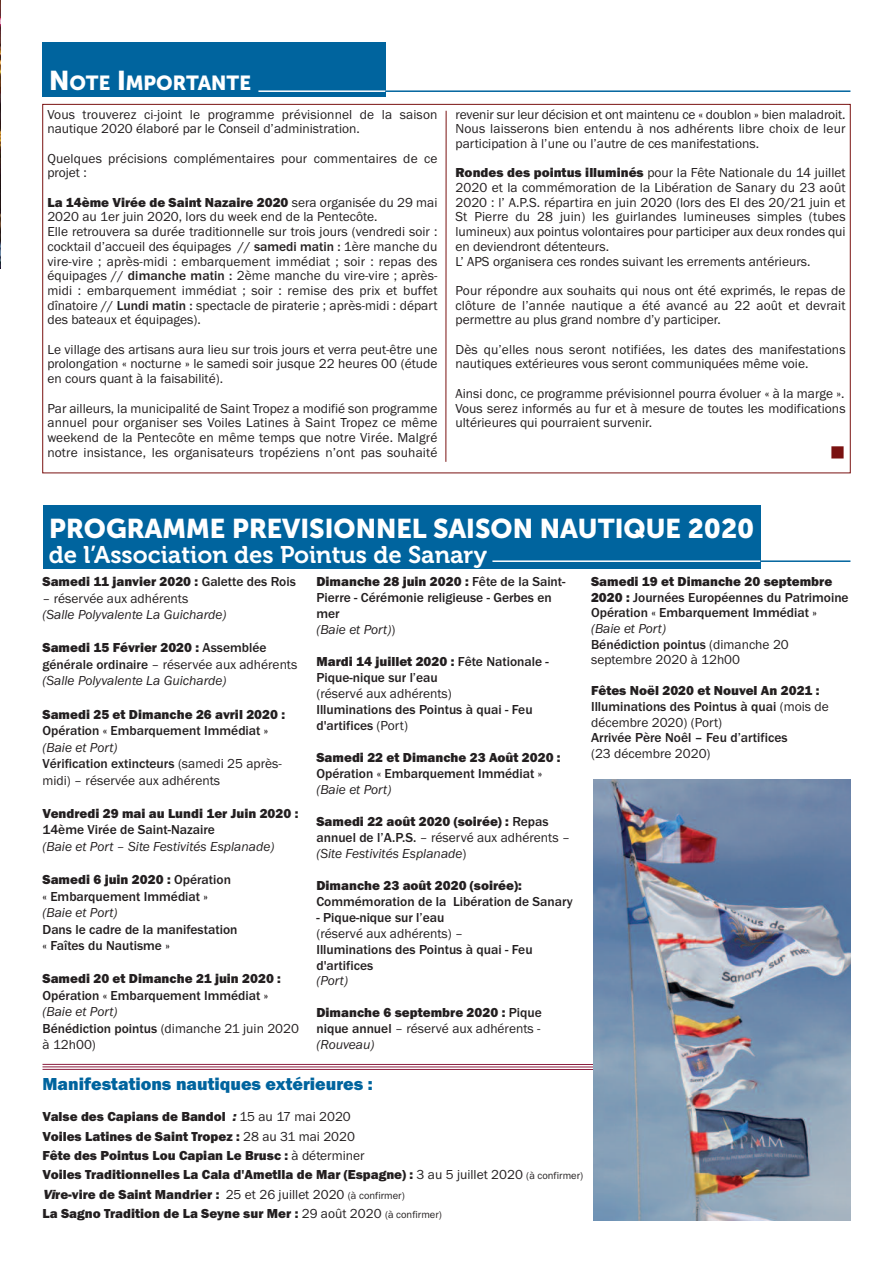
<style>
.page{position:relative;width:893px;height:1263px;background:#fff}
.page>*{position:absolute;margin:0;border:0;box-sizing:border-box;transform-origin:0 0}
.t1{font:27px "Museo Sans Cyrl 900";color:#fff}
.t2{font:24px "Museo 700";color:#fff}
.t3{font:21px "Wingdings";color:#7a1211}
.t4{font:20.25px "Museo Sans Cyrl 900";color:#fff}
.t5{font:800 18px "Franklin Gothic";color:#00649e}
.t6{font:13.5px/14.7px "Franklin Gothic";color:#231f20}
.t7{font:800 13.5px/19.4px "Franklin Gothic";color:#231f20}
.t8{font:500 13.5px/15.9px "Franklin Gothic";color:#231f20}
.t9{font:italic 13.5px/16.5px "Franklin Gothic";color:#231f20}
.s1{font-size:27px}
.s2{font-weight:800}
.s3{font-weight:500}
.s4{font-style:italic}
.s5{font-weight:400}
.s6{font-weight:400;font-style:italic}
.s7{font-weight:800;font-style:normal}
.s8{font-weight:500;font-style:normal}
.s9{font-style:normal}
.s10{font-family:"Franklin Gothic Black S Si";font-style:italic}
.s11{font-weight:400;font-size:10.5px}
</style>
<div class="page">
<img style="left:0;top:0;width:1px;height:170px">
<img style="left:0;top:170px;width:1px;height:99px">
<div style="left:43px;top:43px;width:343px;height:54px;background:#00649e"></div>
<hr style="left:258px;top:90px;width:135px;height:2px;background:#fff">
<hr style="left:385px;top:90px;width:465px;height:2px;background:#00649e">
<div style="left:43px;top:505px;width:717px;height:64px;background:#00649e"></div>
<hr style="left:492px;top:560px;width:268px;height:2px;background:#fff">
<hr style="left:760px;top:560px;width:90px;height:2px;background:#00649e">
<hr style="left:446px;top:111px;width:1px;height:351px;background:#7a1211">
<hr style="left:43px;top:1064px;width:775px;height:1px;background:#8c1f40">
<hr style="left:43px;top:1066px;width:775px;height:1px;background:#8c1f40">
<hr style="left:43px;top:1069px;width:775px;height:1px;background:#8c1f40">
<img style="left:593px;top:779px;width:257px;height:441px">
<h3 class="t4" style="left:49px;top:76px;width:203px"><span class="s1">N</span>OTE <span class="s1">I</span>MPORTANTE</h3>
<p class="t6" style="left:47px;top:106px;width:392px">Vous trouverez ci-joint le programme prévisionnel de la saison nautique 2020 élaboré par le Conseil d’administration.</p>
<p class="t6" style="left:47px;top:151px;width:392px">Quelques précisions complémentaires pour commentaires de ce projet :</p>
<p class="t6" style="left:47px;top:195px;width:392px"><span class="s2">La 14ème Virée de Saint Nazaire 2020</span> sera organisée du 29 mai 2020 au 1er juin 2020, lors du week end de la Pentecôte.<br>Elle retrouvera sa durée traditionnelle sur trois jours (vendredi soir : cocktail d’accueil des équipages <span class="s3">// samedi matin :</span> 1ère manche du vire-vire ; après-midi : embarquement immédiat ; soir : repas des équipages // <span class="s3">dimanche matin :</span> 2ème manche du vire-vire ; après&shy;midi : embarquement immédiat ; soir : remise des prix et buffet dînatoire // <span class="s3">Lundi matin :</span> spectacle de piraterie ; après-midi : départ des bateaux et équipages).</p>
<p class="t6" style="left:47px;top:342px;width:392px;text-align:justify">Le village des artisans aura lieu sur trois jours et verra peut-être une prolongation « nocturne » le samedi soir jusque 22 heures 00 (étude en cours quant à la faisabilité).</p>
<p class="t6" style="left:47px;top:400px;width:392px;text-align:justify">Par ailleurs, la municipalité de Saint Tropez a modifié son programme annuel pour organiser ses Voiles Latines à Saint Tropez ce même weekend de la Pentecôte en même temps que notre Virée. Malgré notre insistance, les organisateurs tropéziens n’ont pas souhaité</p>
<p class="t6" style="left:455px;top:106px;width:392px;text-align:justify">revenir sur leur décision et ont maintenu ce « doublon » bien maladroit.<br>Nous laisserons bien entendu à nos adhérents libre choix de leur participation à l’une ou l’autre de ces manifestations.</p>
<p class="t6" style="left:455px;top:165px;width:392px"><span class="s2">Rondes des pointus illuminés</span> pour la Fête Nationale du 14 juillet 2020 et la commémoration de la Libération de Sanary du 23 août 2020 : l’ A.P.S. répartira en juin 2020 (lors des EI des 20/21 juin et St Pierre du 28 juin) les guirlandes lumineuses simples (tubes lumineux) aux pointus volontaires pour participer aux deux rondes qui en deviendront détenteurs.<br>L’ APS organisera ces rondes suivant les errements antérieurs.</p>
<p class="t6" style="left:455px;top:283px;width:392px;text-align:justify">Pour répondre aux souhaits qui nous ont été exprimés, le repas de clôture de l’année nautique a été avancé au 22 août et devrait permettre au plus grand nombre d’y participer.</p>
<p class="t6" style="left:455px;top:342px;width:392px">Dès qu’elles nous seront notifiées, les dates des manifestations nautiques extérieures vous seront communiquées même voie.</p>
<p class="t6" style="left:455px;top:386px;width:392px;text-align:justify">Ainsi donc, ce programme prévisionnel pourra évoluer « à la marge ».<br>Vous serez informés au fur et à mesure de toutes les modifications ultérieures qui pourraient survenir.</p>
<h3 class="t3" style="left:830px;top:440px;width:17px">■</h3>
<h1 class="t1" style="left:49px;top:519px;width:707px">PROGRAMME PREVISIONNEL SAISON NAUTIQUE 2020</h1>
<h2 class="t2" style="left:49px;top:546px;width:440px">de l’Association des Pointus de Sanary</h2>
<p class="t8" style="left:591px;top:574px;width:259px"><span class="s2">Samedi 19 et Dimanche 20 septembre<br>2020 :</span> Journées Européennes du Patrimoine<br>Opération « Embarquement Immédiat »</p>
<p class="t6" style="left:591px;top:620px;width:199px;line-height:15.6px"><span class="s4">(Baie et Port)<br></span><span class="s3">Bénédiction pointus</span> (dimanche 20 septembre 2020 à 12h00</p>
<p class="t7" style="left:591px;top:683px;width:239px;line-height:15.6px">Fêtes Noël 2020 et Nouvel An 2021 :<br><span class="s3">Illuminations des Pointus à quai</span> <span class="s5">(mois de décembre 2020) (Port)</span></p>
<p class="t8" style="left:591px;top:730px;width:198px">Arrivée Père Noêl – Feu d’artifices</p>
<p class="t6" style="left:591px;top:746px;width:121px">(23 décembre 2020)</p>
<p class="t8" style="left:316px;top:574px;width:251px"><span class="s2">Dimanche 28 juin 2020 :</span> Fête de la Saint-<br>Pierre - Cérémonie religieuse - Gerbes en mer<br><span class="s6">(Baie et Port)</span><span class="s5">)</span></p>
<p class="t8" style="left:316px;top:653px;width:234px"><span class="s2">Mardi 14 juillet 2020 :</span> Fête Nationale -<br>Pique-nique sur l’eau</p>
<p class="t6" style="left:316px;top:686px;width:137px">(réservé aux adhérents)</p>
<p class="t8" style="left:316px;top:701px;width:218px">Illuminations des Pointus à quai - Feu d'artifices <span class="s5">(Port)</span></p>
<p class="t7" style="left:316px;top:747px;width:246px">Samedi 22 et Dimanche 23 Août 2020 :</p>
<p class="t8" style="left:316px;top:765px;width:227px">Opération « Embarquement Immédiat »</p>
<p class="t9" style="left:316px;top:781px;width:76px">(Baie et Port)</p>
<p class="t7" style="left:316px;top:813px;width:255px;line-height:15.9px">Samedi 22 août 2020 (soirée) : <span class="s3">Repas annuel de l’A.P.S.</span> <span class="s5">– réservé aux adhérents – </span><span class="s6">(Site Festivités Esplanade</span><span class="s5">)</span></p>
<p class="t7" style="left:316px;top:875px;width:207px">Dimanche 23 août 2020 (soirée):</p>
<p class="t8" style="left:316px;top:893px;width:258px">Commémoration de la Libération de Sanary</p>
<p class="t8" style="left:316px;top:909px;width:130px">- Pique-nique sur l’eau</p>
<p class="t6" style="left:316px;top:925px;width:148px">(réservé aux adhérents) –</p>
<p class="t8" style="left:316px;top:941px;width:218px">Illuminations des Pointus à quai - Feu d'artifices</p>
<p class="t9" style="left:316px;top:972px;width:33px">(Port)</p>
<p class="t7" style="left:316px;top:1005px;width:227px;line-height:15.9px;text-align:justify">Dimanche 6 septembre 2020 : <span class="s3">Pique nique annuel</span> <span class="s5">– réservé aux adhérents - </span><span class="s6">(Rouveau)</span></p>
<p class="t7" style="left:43px;top:572px;width:255px">Samedi 11 janvier 2020 : <span class="s3">Galette des Rois</span></p>
<p class="t6" style="left:43px;top:591px;width:147px">– réservée aux adhérents</p>
<p class="t9" style="left:43px;top:606px;width:185px">(Salle Polyvalente La Guicharde)</p>
<p class="t9" style="left:43px;top:639px;width:256px"><span class="s7">Samedi 15 Février 2020 :</span> <span class="s8">Assemblée générale ordinaire</span> <span class="s9">– réservée aux adhérents </span>(Salle Polyvalente La Guicharde)</p>
<p class="t7" style="left:43px;top:704px;width:244px">Samedi 25 et Dimanche 26 avril 2020 :</p>
<p class="t8" style="left:43px;top:722px;width:227px">Opération « Embarquement Immédiat »</p>
<p class="t6" style="left:43px;top:739px;width:241px;line-height:16.5px"><span class="s4">(Baie et Port)<br></span><span class="s3">Vérification extincteurs</span> (samedi 25 après&shy;midi) – réservée aux adhérents</p>
<p class="t7" style="left:43px;top:803px;width:257px">Vendredi 29 mai au Lundi 1er Juin 2020 :</p>
<p class="t8" style="left:43px;top:822px;width:174px">14ème Virée de Saint-Nazaire</p>
<p class="t9" style="left:43px;top:838px;width:233px">(Baie et Port – Site Festivités Esplanade)</p>
<p class="t8" style="left:43px;top:871px;width:190px;line-height:16.5px"><span class="s2">Samedi 6 juin 2020 :</span> Opération « Embarquement Immédiat »</p>
<p class="t9" style="left:43px;top:904px;width:76px">(Baie et Port)</p>
<p class="t8" style="left:43px;top:921px;width:196px;line-height:16.5px">Dans le cadre de la manifestation « Faîtes du Nautisme »</p>
<p class="t7" style="left:43px;top:969px;width:240px">Samedi 20 et Dimanche 21 juin 2020 :</p>
<p class="t8" style="left:43px;top:987px;width:227px">Opération « Embarquement Immédiat »</p>
<p class="t6" style="left:43px;top:1003px;width:258px;line-height:16.5px"><span class="s4">(Baie et Port)<br></span><span class="s3">Bénédiction pointus</span> (dimanche 21 juin 2020 à 12h00)</p>
<h3 class="t5" style="left:43px;top:1073px;width:332px">Manifestations nautiques extérieures :</h3>
<p class="t7" style="left:43px;top:1107px;width:542px">Valse des Capians de Bandol <span class="s10">:</span> <span class="s5">15 au 17 mai 2020<br></span>Voiles Latines de Saint Tropez : <span class="s5">28 au 31 mai 2020<br></span>Fête des Pointus Lou Capian Le Brusc : <span class="s5">à déterminer<br></span>Voiles Traditionnelles La Cala d'Ametlla de Mar (Espagne) : <span class="s5">3 au 5 juillet 2020</span> <span class="s11">(à confirmer)<br></span><span class="s10">Vi</span>re-vire de Saint Mandrier : <span class="s5">25 et 26 juillet 2020</span> <span class="s11">(à confirmer)<br></span>La Sagno Tradition de La Seyne sur Mer : <span class="s5">29 août 2020</span> <span class="s11">(à confirmer)</span></p>
</div>
